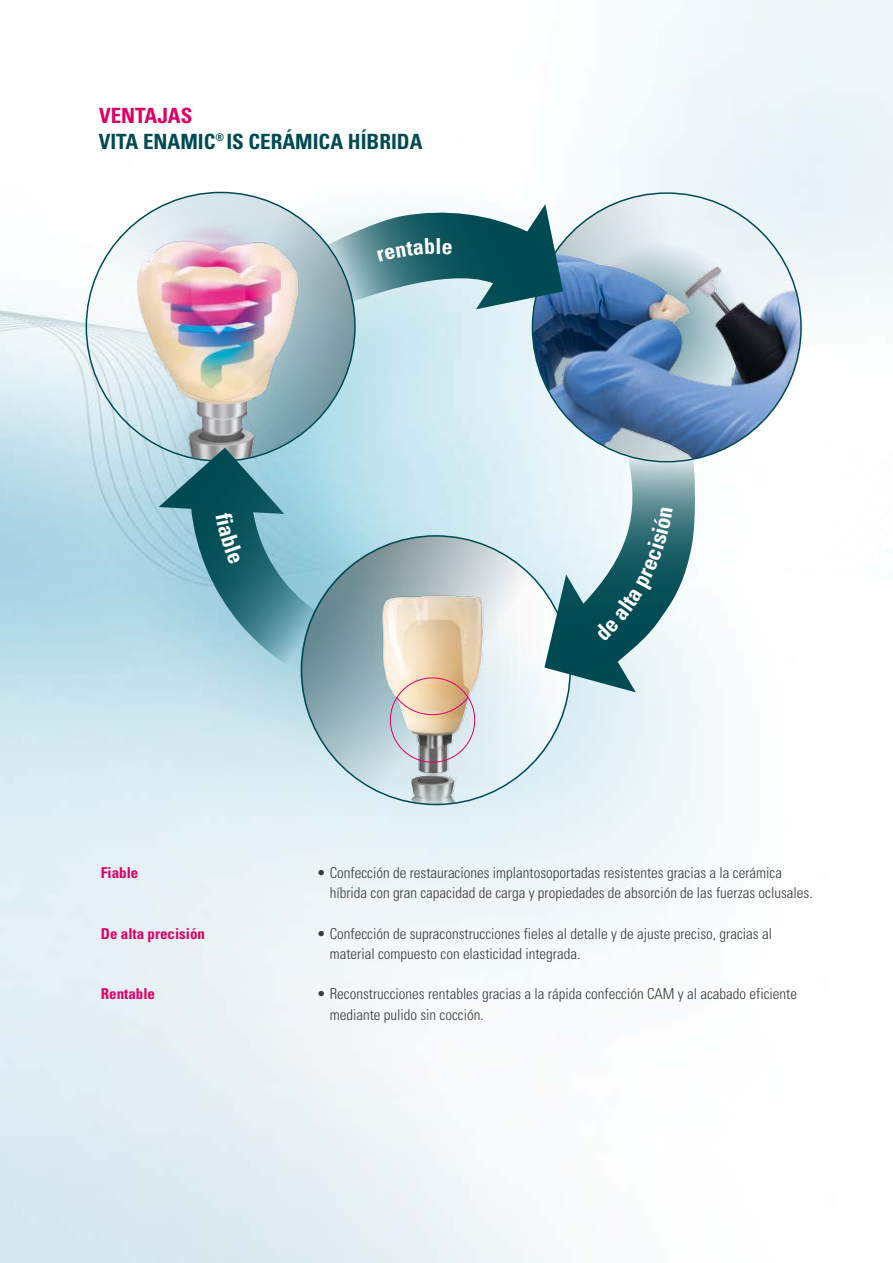
<style>
.page{position:relative;width:893px;height:1263px;background:#fff}
.page>*{position:absolute;margin:0;border:0;box-sizing:border-box;transform-origin:0 0}
.t1{font:700 condensed 21.9px "Univers LT Std";color:#fff}
.t2{font:700 condensed 21px "Univers LT Std";color:#004b53}
.t3{font:700 condensed 21px "Univers LT Std";color:#dd0064}
.t4{font:300 condensed 15px/20.2px "Univers LT Std";color:#3b3b3a}
.t5{font:700 condensed 15px "Univers LT Std";color:#dd0064}
</style>
<div class="page">
<img style="left:0;top:0;width:893px;height:1263px">
<svg style="left:300px;top:535px;width:269px;height:269px"></svg>
<img style="left:370px;top:576px;width:128px;height:193px">
<img style="left:357px;top:769px;width:179px;height:35px">
<img style="left:532px;top:193px;width:269px;height:269px;border-radius:134px">
<img style="left:86px;top:195px;width:257px;height:265px">
<svg style="left:396px;top:696px;width:73px;height:19px"></svg>
<svg style="left:544px;top:456px;width:154px;height:236px"></svg>
<svg style="left:327px;top:204px;width:236px;height:105px"></svg>
<svg style="left:159px;top:448px;width:157px;height:226px"></svg>
<h2 class="t3" style="left:99px;top:103px;width:95px">VENTAJAS</h2>
<h2 class="t2" style="left:99px;top:128px;width:325px">VITA ENAMIC<sup>®</sup> IS CERÁMICA HÍBRIDA</h2>
<h1 class="t1" style="left:435px;top:232px;width:8px">l</h1>
<p class="t5" style="left:101px;top:863px;width:39px">Fiable</p>
<p class="t5" style="left:101px;top:924px;width:106px">De alta precisión</p>
<p class="t5" style="left:101px;top:985px;width:56px">Rentable</p>
<p class="t4" style="left:330px;top:862px;width:485px;text-indent:-13px">• Confección de restauraciones implantosoportadas resistentes gracias a la cerámica híbrida con gran capacidad de carga y propiedades de absorción de las fuerzas oclusales.</p>
<p class="t4" style="left:330px;top:923px;width:444px;text-indent:-13px">• Confección de supraconstrucciones fieles al detalle y de ajuste preciso, gracias al material compuesto con elasticidad integrada.</p>
<p class="t4" style="left:330px;top:984px;width:469px;text-indent:-13px">• Reconstrucciones rentables gracias a la rápida confección CAM y al acabado eficiente mediante pulido sin cocción.</p>
</div>
